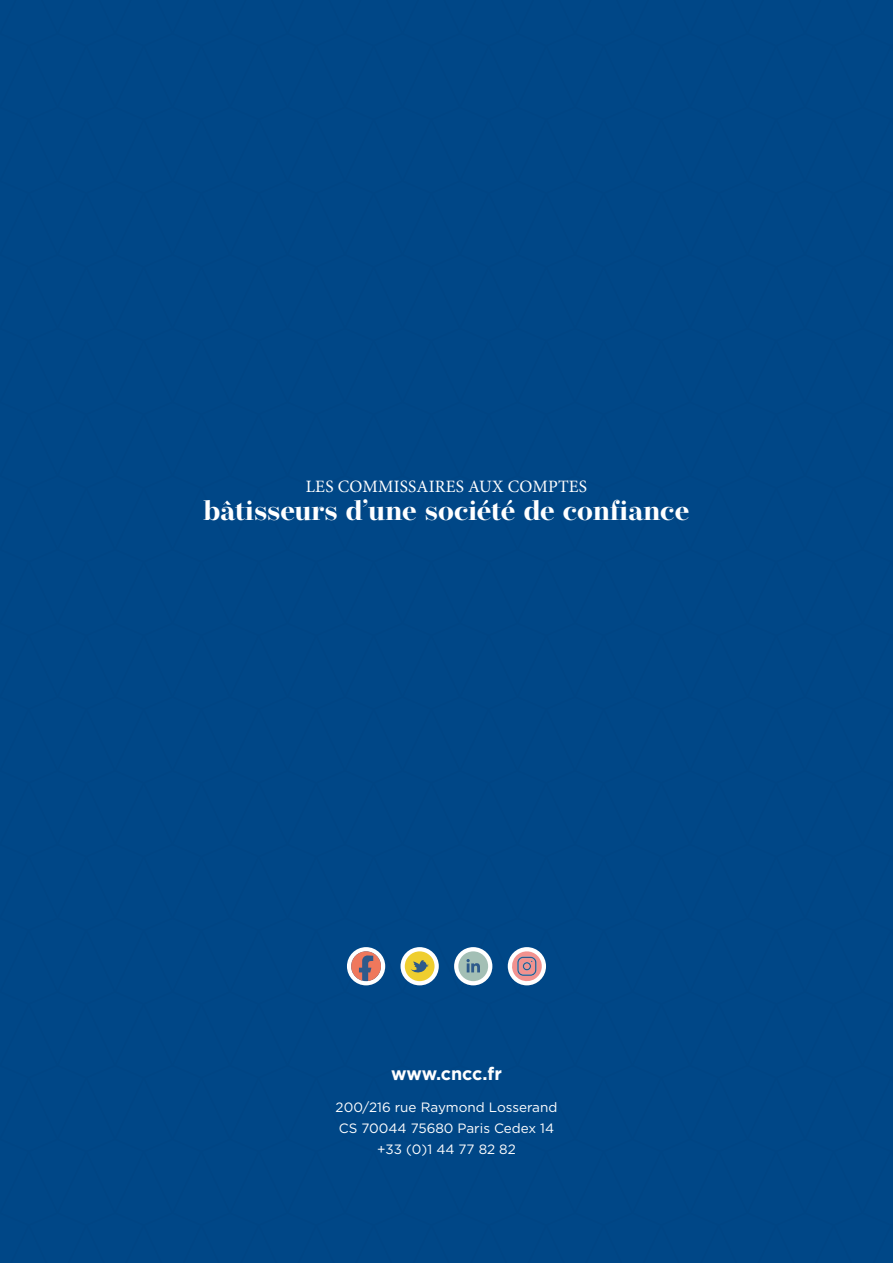
<style>
.page{position:relative;width:893px;height:1263px;background:#fff}
.page>*{position:absolute;margin:0;border:0;box-sizing:border-box;transform-origin:0 0}
.t1{font:700 28.05px "Operetta 12";color:#fff}
.t2{font:700 18px "Gotham";letter-spacing:-.005em;color:#fff}
.t3{font:17.4px "Minion Pro";letter-spacing:.01em;color:#fff}
.t4{font:13.5px/21px "Gotham";color:#fff;text-align:center}
</style>
<div class="page">
<div style="left:0;top:0;width:517px;height:415px;background:#004787"></div>
<div style="left:0;top:415px;width:517px;height:442px;background:#004787"></div>
<div style="left:0;top:857px;width:517px;height:406px;background:#004787"></div>
<div style="left:517px;top:0;width:376px;height:415px;background:#004787"></div>
<div style="left:517px;top:415px;width:376px;height:442px;background:#004787"></div>
<div style="left:517px;top:857px;width:376px;height:406px;background:#004787"></div>
<div style="left:347px;top:947px;width:38px;height:38px;background:#fff;border-radius:50%"></div>
<svg style="left:351px;top:951px;width:30px;height:30px"></svg>
<svg style="left:400px;top:947px;width:39px;height:38px"></svg>
<svg style="left:405px;top:951px;width:30px;height:30px"></svg>
<div style="left:454px;top:947px;width:38px;height:38px;background:#fff;border-radius:50%"></div>
<svg style="left:458px;top:951px;width:30px;height:30px"></svg>
<div style="left:508px;top:947px;width:38px;height:38px;background:#fff;border-radius:50%"></div>
<svg style="left:511px;top:949px;width:33px;height:33px"></svg>
<p class="t3" style="left:306px;top:475px;width:283px">LES COMMISSAIRES AUX COMPTES</p>
<h1 class="t1" style="left:204px;top:494px;width:487px">bâtisseurs d’une société de confiance</h1>
<h2 class="t2" style="left:391px;top:1062px;width:112px">www.cncc.fr</h2>
<p class="t4" style="left:336px;top:1096px;width:223px">200/216 rue Raymond Losserand<br>CS 70044 75680 Paris Cedex 14 +33 (0)1 44 77 82 82</p>
</div>
